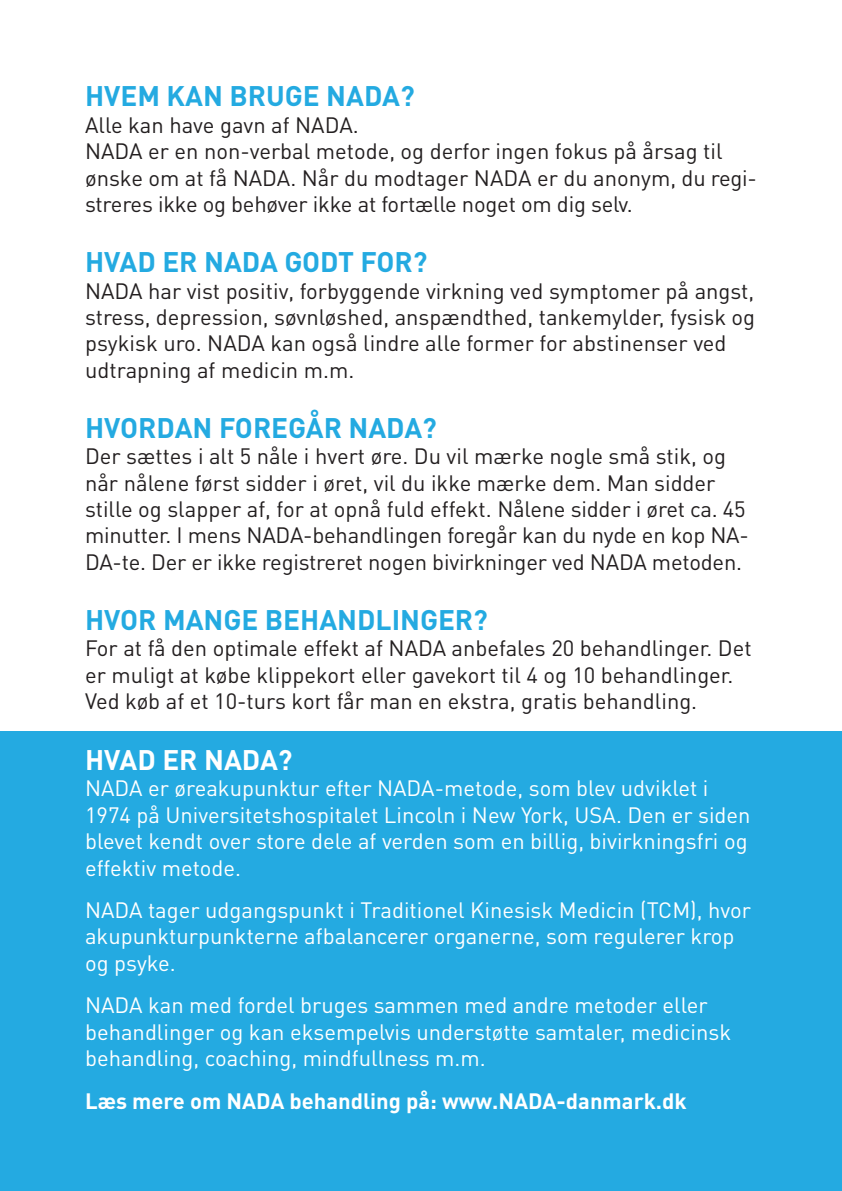
<style>
.page{position:relative;width:842px;height:1191px;background:#fff}
.page>*{position:absolute;margin:0;border:0;box-sizing:border-box;transform-origin:0 0}
.t1{font:700 28px "DINOT";color:#24aae1}
.t2{font:700 28px "DINOT";color:#fff}
.t3{font:22px/26.4px "DINOT";color:#231f20}
.t4{font:22px/26.4px "DINOT";color:#fff}
.t5{font:700 22px "DINOT";color:#fff}
</style>
<div class="page">
<div style="left:0;top:731px;width:842px;height:460px;background:#24aae1"></div>
<p class="t1" style="left:85px;top:77px;width:331px">HVEM KAN BRUGE NADA?</p>
<p class="t3" style="left:85px;top:111px;width:673px">Alle kan have gavn af NADA.<br>NADA er en non-verbal metode, og derfor ingen fokus på årsag til ønske om at få NADA. Når du modtager NADA er du anonym, du regi&shy;streres ikke og behøver ikke at fortælle noget om dig selv.</p>
<p class="t1" style="left:85px;top:243px;width:344px">HVAD ER NADA GODT FOR?</p>
<p class="t3" style="left:85px;top:276px;width:672px">NADA har vist positiv, forbyggende virkning ved symptomer på angst, stress, depression, søvnløshed, anspændthed, tankemylder, fysisk og psykisk uro. NADA kan også lindre alle former for abstinenser ved udtrapning af medicin m.m.</p>
<p class="t1" style="left:85px;top:408px;width:353px">HVORDAN FOREGÅR NADA?</p>
<p class="t3" style="left:85px;top:442px;width:665px">Der sættes i alt 5 nåle i hvert øre. Du vil mærke nogle små stik, og når nålene først sidder i øret, vil du ikke mærke dem. Man sidder stille og slapper af, for at opnå fuld effekt. Nålene sidder i øret ca. 45 minutter. I mens NADA-behandlingen foregår kan du nyde en kop NA-DA-te. Der er ikke registreret nogen bivirkninger ved NADA metoden.</p>
<p class="t1" style="left:85px;top:600px;width:404px">HVOR MANGE BEHANDLINGER?</p>
<p class="t3" style="left:85px;top:634px;width:668px">For at få den optimale effekt af NADA anbefales 20 behandlinger. Det er muligt at købe klippekort eller gavekort til 4 og 10 behandlinger.<br>Ved køb af et 10-turs kort får man en ekstra, gratis behandling.</p>
<p class="t2" style="left:85px;top:741px;width:209px">HVAD ER NADA?</p>
<p class="t4" style="left:85px;top:774px;width:667px">NADA er øreakupunktur efter NADA-metode, som blev udviklet i 1974 på Universitetshospitalet Lincoln i New York, USA. Den er siden blevet kendt over store dele af verden som en billig, bivirkningsfri og effektiv metode.</p>
<p class="t4" style="left:85px;top:896px;width:667px">NADA tager udgangspunkt i Traditionel Kinesisk Medicin (TCM), hvor akupunkturpunkterne afbalancerer organerne, som regulerer krop og psyke.</p>
<p class="t4" style="left:85px;top:991px;width:648px">NADA kan med fordel bruges sammen med andre metoder eller behandlinger og kan eksempelvis understøtte samtaler, medicinsk behandling, coaching, mindfullness m.m.</p>
<p class="t5" style="left:85px;top:1085px;width:603px">Læs mere om NADA behandling på: www.NADA-danmark.dk</p>
</div>
